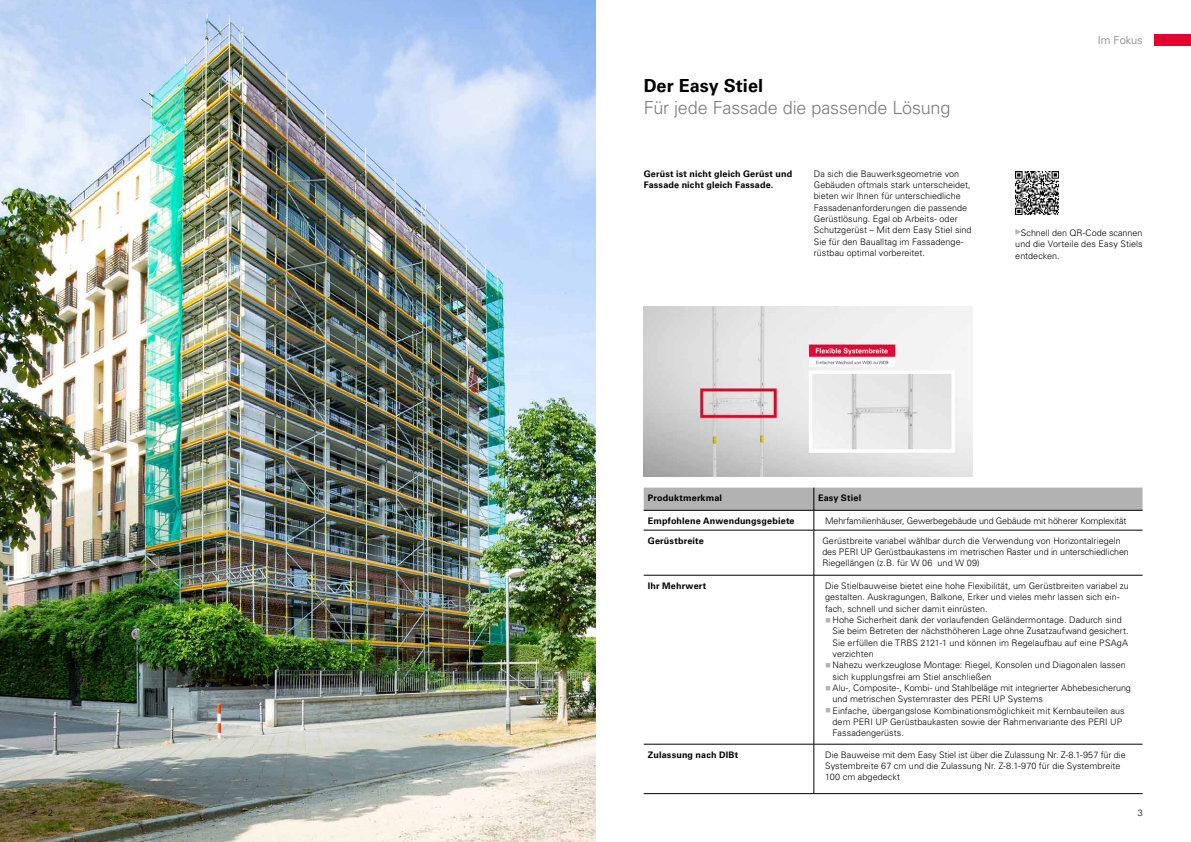
<style>
.page{position:relative;width:1191px;height:842px;background:#fff}
.page>*{position:absolute;margin:0;border:0;box-sizing:border-box;transform-origin:0 0}
.t1{font:300 18px "Univers LT Pro";letter-spacing:-.01em;color:#7c7b7b}
.t2{font:700 18px "Univers LT Pro";color:#000}
.t3{font:300 11px "Univers LT Pro";letter-spacing:-.005em;color:#7c7b7b}
.t4{font:300 9px/11.3px "Univers LT Pro";letter-spacing:.005em;color:#000}
.t5{font:700 9px/11.3px "Univers LT Pro";letter-spacing:.02em;color:#000}
.t6{font:300 9px "Univers LT Pro";letter-spacing:-.015em;color:#000}
.s1{font-family:"Arial Unicode MS";font-weight:400;font-size:10px;color:#b3b2b2}
</style>
<div class="page">
<div style="left:1154px;top:34px;width:37px;height:11px;background:#e4032e"></div>
<img style="left:0;top:0;width:595px;height:842px">
<img style="left:643px;top:306px;width:329px;height:170px">
<img style="left:1015px;top:171px;width:43px;height:43px">
<svg style="left:1015px;top:229px;width:6px;height:6px"></svg>
<svg style="left:643px;top:488px;width:499px;height:42px"></svg>
<hr style="left:813px;top:530px;width:1px;height:45px;background:#000">
<hr style="left:813px;top:575px;width:1px;height:169px;background:#000">
<hr style="left:813px;top:744px;width:1px;height:49px;background:#000">
<hr style="left:643px;top:510px;width:171px;height:1px;background:#000">
<hr style="left:814px;top:510px;width:328px;height:1px;background:#000">
<hr style="left:643px;top:530px;width:171px;height:1px;background:#000">
<hr style="left:814px;top:530px;width:328px;height:1px;background:#000">
<hr style="left:643px;top:575px;width:171px;height:1px;background:#000">
<hr style="left:814px;top:575px;width:328px;height:1px;background:#000">
<hr style="left:643px;top:744px;width:171px;height:1px;background:#000">
<hr style="left:814px;top:744px;width:328px;height:1px;background:#000">
<hr style="left:643px;top:793px;width:171px;height:1px;background:#000">
<hr style="left:814px;top:793px;width:328px;height:1px;background:#000">
<h1 class="t2" style="left:643px;top:75px;width:121px">Der Easy Stiel</h1>
<h1 class="t1" style="left:643px;top:98px;width:308px">Für jede Fassade die passende Lösung</h1>
<p class="t5" style="left:643px;top:168px;width:150px">Gerüst ist nicht gleich Gerüst und<br>Fassade nicht gleich Fassade.</p>
<p class="t4" style="left:814px;top:168px;width:159px">Da sich die Bauwerksgeometrie von Gebäuden oftmals stark unterscheidet, bieten wir Ihnen für unterschiedliche Fassadenanforderungen die passende Gerüstlösung. Egal ob Arbeits- oder Schutzgerüst – Mit dem Easy Stiel sind Sie für den Baualltag im Fassadenge&shy;rüstbau optimal vorbereitet.</p>
<p class="t3" style="left:1097px;top:33px;width:46px">Im Fokus</p>
<p class="t4" style="left:1015px;top:227px;width:129px;text-align:justify;text-indent:6px">Schnell den QR-Code scannen und die Vorteile des Easy Stiels entdecken.</p>
<p class="t5" style="left:648px;top:493px;width:76px">Produktmerkmal</p>
<p class="t5" style="left:818px;top:493px;width:45px">Easy Stiel</p>
<p class="t5" style="left:648px;top:515px;width:148px">Empfohlene Anwendungsgebiete</p>
<p class="t6" style="left:825px;top:515px;width:303px">Mehrfamilienhäuser, Gewerbegebäude und Gebäude mit höherer Komplexität</p>
<p class="t5" style="left:648px;top:535px;width:57px">Gerüstbreite</p>
<p class="t4" style="left:822px;top:535px;width:308px">Gerüstbreite variabel wählbar durch die Verwendung von Horizontalriegeln des PERI UP Gerüstbaukastens im metrischen Raster und in unterschiedlichen<br>Riegellängen (z.B. für W 06 und W 09)</p>
<p class="t5" style="left:648px;top:580px;width:60px">Ihr Mehrwert</p>
<p class="t4" style="left:825px;top:580px;width:305px">Die Stielbauweise bietet eine hohe Flexibilität, um Gerüstbreiten variabel zu gestalten. Auskragungen, Balkone, Erker und vieles mehr lassen sich ein&shy;fach, schnell und sicher damit einrüsten.</p>
<p class="t4" style="left:832px;top:614px;width:297px;text-indent:-7px"><span class="s1">■</span> Hohe Sicherheit dank der vorlaufenden Geländermontage. Dadurch sind Sie beim Betreten der nächsthöheren Lage ohne Zusatzaufwand gesichert.<br>Sie erfüllen die TRBS 2121-1 und können im Regelaufbau auf eine PSAgA verzichten</p>
<p class="t4" style="left:832px;top:659px;width:295px;text-indent:-7px"><span class="s1">■</span> Nahezu werkzeuglose Montage: Riegel, Konsolen und Diagonalen lassen sich kupplungsfrei am Stiel anschließen</p>
<p class="t4" style="left:832px;top:682px;width:300px;text-indent:-7px"><span class="s1">■</span> Alu-, Composite-, Kombi- und Stahlbeläge mit integrierter Abhebesicherung und metrischen Systemraster des PERI UP Systems</p>
<p class="t4" style="left:832px;top:705px;width:294px;text-indent:-7px"><span class="s1">■</span>Einfache, übergangslose Kombinationsmöglichkeit mit Kernbauteilen aus dem PERI UP Gerüstbaukasten sowie der Rahmenvariante des PERI UP<br>Fassadengerüsts.</p>
<p class="t5" style="left:648px;top:749px;width:92px">Zulassung nach DIBt</p>
<p class="t4" style="left:825px;top:749px;width:302px">Die Bauweise mit dem Easy Stiel ist über die Zulassung Nr. Z-8.1-957 für die<br>Systembreite 67 cm und die Zulassung Nr. Z-8.1-970 für die Systembreite<br>100 cm abgedeckt</p>
<p class="t4" style="left:48px;top:808px;width:7px">2</p>
<p class="t4" style="left:1137px;top:808px;width:7px">3</p>
</div>
